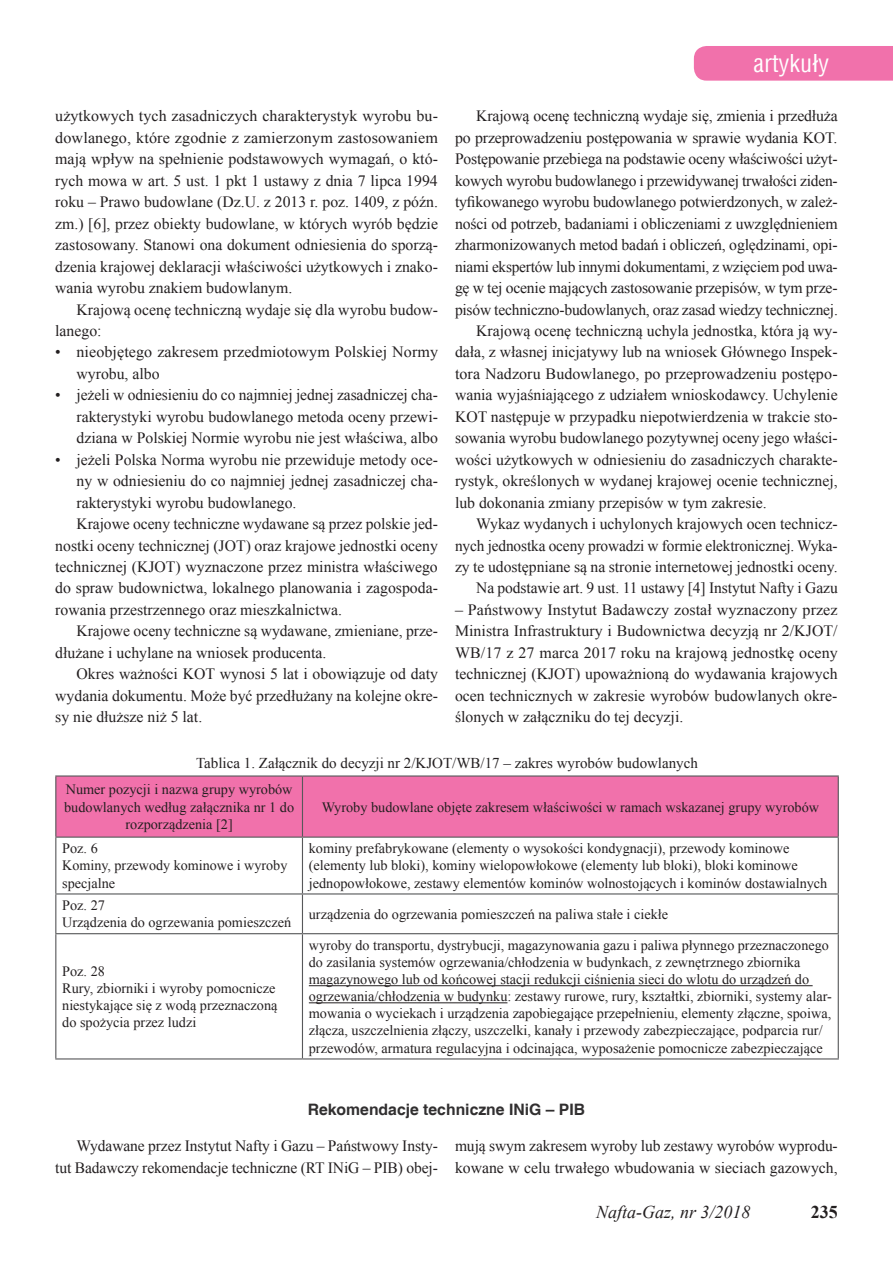
<style>
.page{position:relative;width:893px;height:1263px;background:#fff}
.page>*{position:absolute;margin:0;border:0;box-sizing:border-box;transform-origin:0 0}
.t1{font:24px "Switzerland Condensed";color:#fff}
.t2{font:italic 18px "Times New Roman";color:#231f20}
.t3{font:700 18px "Times New Roman";color:#231f20}
.t4{font:15.75px/21.5px "Times New Roman";color:#231f20;text-align:justify}
.t5{font:700 15.75px "Helvetica";color:#312f30}
.t6{font:15px "Times New Roman";color:#231f20}
.t7{font:14.25px/17.1px "Times New Roman";color:#231f20}
</style>
<div class="page">
<div style="left:694px;top:46px;width:199px;height:35px;background:#f171ab"></div>
<div style="left:56px;top:776px;width:782px;height:60px;background:#f171ab"></div>
<svg style="left:56px;top:838px;width:782px;height:220px"></svg>
<hr style="left:302px;top:776px;width:1px;height:60px;background:#57585a">
<hr style="left:302px;top:838px;width:1px;height:55px;background:#57585a">
<hr style="left:55px;top:893px;width:247px;height:1px;background:#57585a">
<hr style="left:302px;top:893px;width:537px;height:1px;background:#57585a">
<hr style="left:302px;top:894px;width:1px;height:39px;background:#57585a">
<hr style="left:55px;top:933px;width:247px;height:1px;background:#57585a">
<hr style="left:302px;top:933px;width:537px;height:1px;background:#57585a">
<hr style="left:302px;top:934px;width:1px;height:124px;background:#57585a">
<hr style="left:55px;top:775px;width:247px;height:1px;background:#57585a">
<hr style="left:55px;top:776px;width:1px;height:60px;background:#57585a">
<hr style="left:302px;top:775px;width:537px;height:1px;background:#57585a">
<hr style="left:838px;top:776px;width:1px;height:60px;background:#57585a">
<hr style="left:55px;top:836px;width:247px;height:2px;background:#57585a">
<hr style="left:302px;top:836px;width:537px;height:2px;background:#57585a">
<hr style="left:55px;top:838px;width:1px;height:55px;background:#57585a">
<hr style="left:838px;top:838px;width:1px;height:55px;background:#57585a">
<hr style="left:55px;top:894px;width:1px;height:39px;background:#57585a">
<hr style="left:838px;top:894px;width:1px;height:39px;background:#57585a">
<hr style="left:55px;top:934px;width:1px;height:124px;background:#57585a">
<hr style="left:838px;top:934px;width:1px;height:124px;background:#57585a">
<hr style="left:55px;top:1058px;width:247px;height:1px;background:#57585a">
<hr style="left:302px;top:1058px;width:537px;height:1px;background:#57585a">
<hr style="left:309px;top:985px;width:504px;height:1px;background:#231f20">
<hr style="left:309px;top:1002px;width:198px;height:1px;background:#231f20">
<h1 class="t1" style="left:754px;top:48px;width:77px">artykuły</h1>
<p class="t4" style="left:476px;top:105px;width:363px">Krajową ocenę techniczną wydaje się, zmienia i przedłuża</p>
<p class="t4" style="left:455px;top:127px;width:384px">po przeprowadzeniu postępowania w sprawie wydania KOT.</p>
<p class="t4" style="left:455px;top:148px;width:384px">Postępowanie przebiega na podstawie oceny właściwości użyt-</p>
<p class="t4" style="left:455px;top:170px;width:384px">kowych wyrobu budowlanego i przewidywanej trwałości ziden-</p>
<p class="t4" style="left:455px;top:191px;width:384px">tyfikowanego wyrobu budowlanego potwierdzonych, w zależ-</p>
<p class="t4" style="left:455px;top:212px;width:384px">ności od potrzeb, badaniami i obliczeniami z uwzględnieniem</p>
<p class="t4" style="left:455px;top:234px;width:384px">zharmonizowanych metod badań i obliczeń, oględzinami, opi-</p>
<p class="t4" style="left:455px;top:255px;width:384px">niami ekspertów lub innymi dokumentami, z wzięciem pod uwa-</p>
<p class="t4" style="left:455px;top:277px;width:384px">gę w tej ocenie mających zastosowanie przepisów, w tym prze-</p>
<p class="t4" style="left:455px;top:298px;width:384px">pisów techniczno-budowlanych, oraz zasad wiedzy technicznej.</p>
<p class="t4" style="left:476px;top:320px;width:363px">Krajową ocenę techniczną uchyla jednostka, która ją wy-</p>
<p class="t4" style="left:455px;top:341px;width:384px">dała, z własnej inicjatywy lub na wniosek Głównego Inspek-</p>
<p class="t4" style="left:455px;top:363px;width:384px">tora Nadzoru Budowlanego, po przeprowadzeniu postępo-</p>
<p class="t4" style="left:455px;top:384px;width:384px">wania wyjaśniającego z udziałem wnioskodawcy. Uchylenie</p>
<p class="t4" style="left:455px;top:406px;width:384px">KOT następuje w przypadku niepotwierdzenia w trakcie sto-</p>
<p class="t4" style="left:455px;top:427px;width:384px">sowania wyrobu budowlanego pozytywnej oceny jego właści-</p>
<p class="t4" style="left:455px;top:448px;width:384px">wości użytkowych w odniesieniu do zasadniczych charakte-</p>
<p class="t4" style="left:455px;top:470px;width:384px">rystyk, określonych w wydanej krajowej ocenie technicznej,</p>
<p class="t4" style="left:455px;top:491px;width:313px">lub dokonania zmiany przepisów w tym zakresie.</p>
<p class="t4" style="left:476px;top:513px;width:363px">Wykaz wydanych i uchylonych krajowych ocen technicz-</p>
<p class="t4" style="left:455px;top:534px;width:384px">nych jednostka oceny prowadzi w formie elektronicznej. Wyka-</p>
<p class="t4" style="left:455px;top:556px;width:384px">zy te udostępniane są na stronie internetowej jednostki oceny.</p>
<p class="t4" style="left:476px;top:577px;width:363px">Na podstawie art. 9 ust. 11 ustawy [4] Instytut Nafty i Gazu</p>
<p class="t4" style="left:455px;top:599px;width:384px">– Państwowy Instytut Badawczy został wyznaczony przez Ministra Infrastruktury i Budownictwa decyzją nr 2/KJOT/ WB/17 z 27 marca 2017 roku na krajową jednostkę oceny technicznej (KJOT) upoważnioną do wydawania krajowych ocen technicznych w zakresie wyrobów budowlanych okre&shy;ślonych w załączniku do tej decyzji.</p>
<p class="t6" style="left:196px;top:752px;width:503px">Tablica 1. Załącznik do decyzji nr 2/KJOT/WB/17 – zakres wyrobów budowlanych</p>
<p class="t7" style="left:64px;top:781px;width:231px;text-align:center">Numer pozycji i nazwa grupy wyrobów budowlanych według załącznika nr 1 do rozporządzenia [2]</p>
<p class="t4" style="left:55px;top:105px;width:384px">użytkowych tych zasadniczych charakterystyk wyrobu bu&shy;dowlanego, które zgodnie z zamierzonym zastosowaniem mają wpływ na spełnienie podstawowych wymagań, o któ&shy;rych mowa w art. 5 ust. 1 pkt 1 ustawy z dnia 7 lipca 1994 roku – Prawo budowlane (Dz.U. z 2013 r. poz. 1409, z późn. zm.) [6], przez obiekty budowlane, w których wyrób będzie zastosowany. Stanowi ona dokument odniesienia do sporzą&shy;dzenia krajowej deklaracji właściwości użytkowych i znako&shy;wania wyrobu znakiem budowlanym.</p>
<p class="t4" style="left:55px;top:298px;width:384px;text-indent:21px">Krajową ocenę techniczną wydaje się dla wyrobu budow&shy;lanego:</p>
<p class="t4" style="left:77px;top:341px;width:363px;text-indent:-21px">• nieobjętego zakresem przedmiotowym Polskiej Normy wyrobu, albo</p>
<p class="t4" style="left:77px;top:384px;width:363px;text-indent:-21px">• jeżeli w odniesieniu do co najmniej jednej zasadniczej cha&shy;rakterystyki wyrobu budowlanego metoda oceny przewi&shy;dziana w Polskiej Normie wyrobu nie jest właściwa, albo</p>
<p class="t4" style="left:55px;top:448px;width:384px">• jeżeli Polska Norma wyrobu nie przewiduje metody oce-</p>
<p class="t4" style="left:77px;top:470px;width:363px">ny w odniesieniu do co najmniej jednej zasadniczej cha-</p>
<p class="t4" style="left:77px;top:491px;width:222px">rakterystyki wyrobu budowlanego.</p>
<p class="t4" style="left:77px;top:513px;width:363px">Krajowe oceny techniczne wydawane są przez polskie jed-</p>
<p class="t4" style="left:55px;top:534px;width:384px">nostki oceny technicznej (JOT) oraz krajowe jednostki oceny</p>
<p class="t4" style="left:55px;top:556px;width:384px">technicznej (KJOT) wyznaczone przez ministra właściwego</p>
<p class="t4" style="left:55px;top:577px;width:384px">do spraw budownictwa, lokalnego planowania i zagospoda-</p>
<p class="t4" style="left:55px;top:599px;width:288px">rowania przestrzennego oraz mieszkalnictwa.</p>
<p class="t4" style="left:77px;top:620px;width:363px">Krajowe oceny techniczne są wydawane, zmieniane, prze-</p>
<p class="t4" style="left:55px;top:641px;width:273px">dłużane i uchylane na wniosek producenta.</p>
<p class="t4" style="left:77px;top:663px;width:363px">Okres ważności KOT wynosi 5 lat i obowiązuje od daty</p>
<p class="t4" style="left:55px;top:684px;width:384px">wydania dokumentu. Może być przedłużany na kolejne okre-</p>
<p class="t4" style="left:55px;top:706px;width:148px">sy nie dłuższe niż 5 lat.</p>
<p class="t7" style="left:322px;top:798px;width:499px">Wyroby budowlane objęte zakresem właściwości w ramach wskazanej grupy wyrobów</p>
<p class="t7" style="left:62px;top:840px;width:227px">Poz. 6<br>Kominy, przewody kominowe i wyroby specjalne</p>
<p class="t7" style="left:309px;top:840px;width:520px">kominy prefabrykowane (elementy o wysokości kondygnacji), przewody kominowe (elementy lub bloki), kominy wielopowłokowe (elementy lub bloki), bloki kominowe jednopowłokowe, zestawy elementów kominów wolnostojących i kominów dostawialnych</p>
<p class="t7" style="left:62px;top:897px;width:231px">Poz. 27<br>Urządzenia do ogrzewania pomieszczeń</p>
<p class="t7" style="left:309px;top:905px;width:361px">urządzenia do ogrzewania pomieszczeń na paliwa stałe i ciekłe</p>
<p class="t7" style="left:62px;top:962px;width:217px">Poz. 28<br>Rury, zbiorniki i wyroby pomocnicze niestykające się z wodą przeznaczoną do spożycia przez ludzi</p>
<p class="t7" style="left:309px;top:936px;width:524px">wyroby do transportu, dystrybucji, magazynowania gazu i paliwa płynnego przeznaczonego do zasilania systemów ogrzewania/chłodzenia w budynkach, z zewnętrznego zbiornika magazynowego lub od końcowej stacji redukcji ciśnienia sieci do wlotu do urządzeń do ogrzewania/chłodzenia w budynku: zestawy rurowe, rury, kształtki, zbiorniki, systemy alar&shy;mowania o wyciekach i urządzenia zapobiegające przepełnieniu, elementy złączne, spoiwa, złącza, uszczelnienia złączy, uszczelki, kanały i przewody zabezpieczające, podparcia rur/ przewodów, armatura regulacyjna i odcinająca, wyposażenie pomocnicze zabezpieczające</p>
<p class="t5" style="left:308px;top:1100px;width:279px">Rekomendacje techniczne INiG – PIB</p>
<p class="t4" style="left:55px;top:1135px;width:384px;text-align:right">Wydawane przez Instytut Nafty i Gazu – Państwowy Insty-<br>tut Badawczy rekomendacje techniczne (RT INiG – PIB) obej-</p>
<p class="t4" style="left:455px;top:1135px;width:384px">mują swym zakresem wyroby lub zestawy wyrobów wyprodu&shy;kowane w celu trwałego wbudowania w sieciach gazowych,</p>
<p class="t2" style="left:596px;top:1200px;width:156px">Nafta-Gaz, nr 3/2018</p>
<p class="t3" style="left:811px;top:1199px;width:28px">235</p>
</div>
